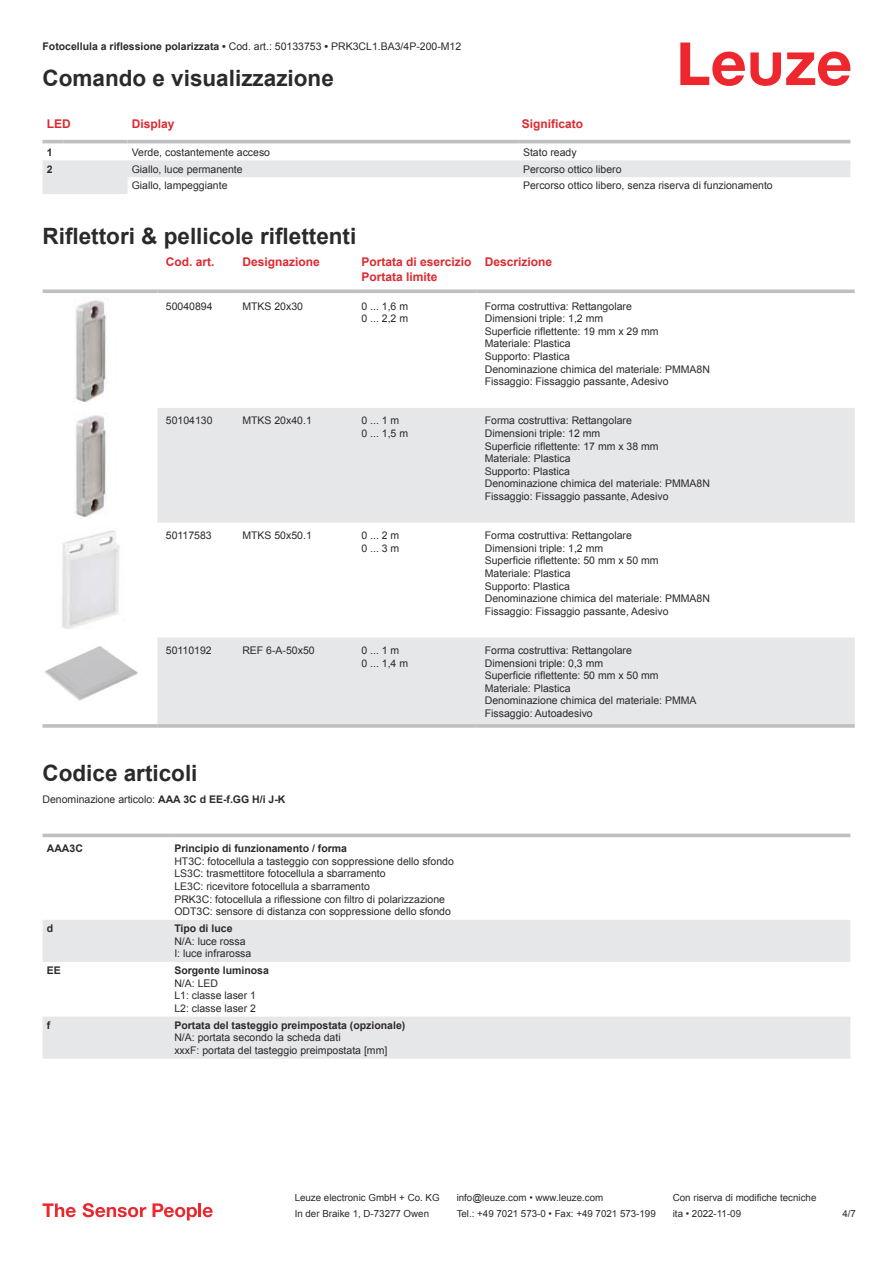
<style>
.page{position:relative;width:893px;height:1263px;background:#fff}
.page>*{position:absolute;margin:0;border:0;box-sizing:border-box;transform-origin:0 0}
.t1{font:700 22.5px "Arial";color:#2b292a}
.t2{font:700 12px/14.4px "Arial";color:#db2a30}
.t3{font:10.5px/12.6px "Arial";color:#2b292a}
.t4{font:700 10.5px "Arial";color:#2b292a}
.t5{font:9.75px "Arial";color:#2b292a}
.s1{font-weight:700}
</style>
<div class="page">
<svg style="left:680px;top:43px;width:170px;height:43px"></svg>
<svg style="left:43px;top:143px;width:807px;height:1px"></svg>
<svg style="left:43px;top:160px;width:807px;height:34px"></svg>
<hr style="left:43px;top:140px;width:21px;height:3px;background:#bdbfc1">
<hr style="left:64px;top:140px;width:64px;height:3px;background:#bdbfc1">
<hr style="left:128px;top:140px;width:391px;height:3px;background:#bdbfc1">
<hr style="left:519px;top:140px;width:331px;height:3px;background:#bdbfc1">
<svg style="left:157px;top:408px;width:698px;height:316px;fill:#e6e7e9"></svg>
<svg style="left:43px;top:289px;width:114px;height:4px"></svg>
<svg style="left:157px;top:289px;width:77px;height:4px"></svg>
<svg style="left:234px;top:289px;width:119px;height:4px"></svg>
<svg style="left:353px;top:289px;width:123px;height:4px"></svg>
<svg style="left:476px;top:289px;width:379px;height:4px;background:#c5c6c8"></svg>
<svg style="left:43px;top:724px;width:114px;height:4px"></svg>
<hr style="left:157px;top:724px;width:77px;height:4px;background:#bdbfc1">
<svg style="left:234px;top:724px;width:119px;height:4px"></svg>
<svg style="left:353px;top:724px;width:123px;height:4px"></svg>
<hr style="left:476px;top:724px;width:379px;height:4px;background:#bdbfc1">
<img style="left:75px;top:297px;width:31px;height:105px">
<img style="left:75px;top:412px;width:31px;height:105px">
<img style="left:62px;top:530px;width:58px;height:99px">
<img style="left:44px;top:646px;width:94px;height:55px">
<div style="left:43px;top:833px;width:807px;height:5px;background:#ececed"></div>
<svg style="left:43px;top:920px;width:807px;height:139px;fill:#e6e7e9"></svg>
<hr style="left:43px;top:834px;width:127px;height:3px;background:#bdbfc1">
<hr style="left:170px;top:834px;width:680px;height:3px;background:#bdbfc1">
<svg style="left:43px;top:1203px;width:33px;height:14px"></svg>
<svg style="left:83px;top:1203px;width:63px;height:14px"></svg>
<svg style="left:153px;top:1203px;width:44px;height:17px"></svg>
<hr style="left:198px;top:1203px;width:3px;height:14px;background:#ed272d">
<svg style="left:203px;top:1207px;width:10px;height:10px"></svg>
<p class="t3" style="left:43px;top:41px;width:420px"><span class="s1">Fotocellula a riflessione polarizzata •</span> Cod. art.: 50133753 <span class="s1">•</span> PRK3CL1.BA3/4P-200-M12</p>
<h1 class="t1" style="left:43px;top:70px;width:293px">Comando e visualizzazione</h1>
<p class="t2" style="left:47px;top:117px;width:25px">LED</p>
<p class="t2" style="left:132px;top:117px;width:44px">Display</p>
<p class="t2" style="left:522px;top:117px;width:63px">Significato</p>
<p class="t4" style="left:47px;top:148px;width:7px">1</p>
<p class="t3" style="left:132px;top:147px;width:140px">Verde, costantemente acceso</p>
<p class="t3" style="left:523px;top:147px;width:55px">Stato ready</p>
<p class="t4" style="left:47px;top:165px;width:7px">2</p>
<p class="t3" style="left:132px;top:163px;width:112px">Giallo, luce permanente</p>
<p class="t3" style="left:523px;top:163px;width:100px">Percorso ottico libero</p>
<p class="t3" style="left:132px;top:180px;width:97px">Giallo, lampeggiante</p>
<p class="t3" style="left:523px;top:180px;width:251px">Percorso ottico libero, senza riserva di funzionamento</p>
<h1 class="t1" style="left:43px;top:228px;width:315px">Riflettori &amp; pellicole riflettenti</h1>
<p class="t2" style="left:166px;top:256px;width:50px">Cod. art.</p>
<p class="t2" style="left:242px;top:256px;width:79px">Designazione</p>
<p class="t2" style="left:361px;top:256px;width:112px">Portata di esercizio<br>Portata limite</p>
<p class="t2" style="left:485px;top:256px;width:69px">Descrizione</p>
<p class="t3" style="left:166px;top:300px;width:48px">50040894</p>
<p class="t3" style="left:242px;top:300px;width:62px">MTKS 20x30</p>
<p class="t3" style="left:361px;top:300px;width:48px">0 ... 1,6 m<br>0 ... 2,2 m</p>
<p class="t3" style="left:485px;top:300px;width:227px">Forma costruttiva: Rettangolare<br>Dimensioni triple: 1,2 mm<br>Superficie riflettente: 19 mm x 29 mm<br>Materiale: Plastica<br>Supporto: Plastica<br>Denominazione chimica del materiale: PMMA8N<br>Fissaggio: Fissaggio passante, Adesivo</p>
<p class="t3" style="left:166px;top:415px;width:48px">50104130</p>
<p class="t3" style="left:242px;top:415px;width:71px">MTKS 20x40.1</p>
<p class="t3" style="left:361px;top:415px;width:48px">0 ... 1 m<br>0 ... 1,5 m</p>
<p class="t3" style="left:485px;top:415px;width:227px">Forma costruttiva: Rettangolare<br>Dimensioni triple: 12 mm<br>Superficie riflettente: 17 mm x 38 mm<br>Materiale: Plastica<br>Supporto: Plastica<br>Denominazione chimica del materiale: PMMA8N<br>Fissaggio: Fissaggio passante, Adesivo</p>
<p class="t3" style="left:166px;top:530px;width:47px">50117583</p>
<p class="t3" style="left:242px;top:530px;width:71px">MTKS 50x50.1</p>
<p class="t3" style="left:361px;top:530px;width:39px">0 ... 2 m<br>0 ... 3 m</p>
<p class="t3" style="left:485px;top:530px;width:227px">Forma costruttiva: Rettangolare<br>Dimensioni triple: 1,2 mm<br>Superficie riflettente: 50 mm x 50 mm<br>Materiale: Plastica<br>Supporto: Plastica<br>Denominazione chimica del materiale: PMMA8N<br>Fissaggio: Fissaggio passante, Adesivo</p>
<p class="t3" style="left:166px;top:645px;width:47px">50110192</p>
<p class="t3" style="left:242px;top:645px;width:74px">REF 6-A-50x50</p>
<p class="t3" style="left:361px;top:645px;width:48px">0 ... 1 m<br>0 ... 1,4 m</p>
<p class="t3" style="left:485px;top:645px;width:213px">Forma costruttiva: Rettangolare<br>Dimensioni triple: 0,3 mm<br>Superficie riflettente: 50 mm x 50 mm<br>Materiale: Plastica<br>Denominazione chimica del materiale: PMMA<br>Fissaggio: Autoadesivo</p>
<h1 class="t1" style="left:43px;top:764px;width:157px">Codice articoli</h1>
<p class="t3" style="left:43px;top:794px;width:244px">Denominazione articolo: <span class="s1">AAA 3C d EE-f.GG H/i J-K</span></p>
<p class="t4" style="left:47px;top:844px;width:38px">AAA3C</p>
<p class="t4" style="left:174px;top:844px;width:174px">Principio di funzionamento / forma</p>
<p class="t3" style="left:174px;top:856px;width:281px">HT3C: fotocellula a tasteggio con soppressione dello sfondo LS3C: trasmettitore fotocellula a sbarramento<br>LE3C: ricevitore fotocellula a sbarramento<br>PRK3C: fotocellula a riflessione con filtro di polarizzazione ODT3C: sensore di distanza con soppressione dello sfondo</p>
<p class="t4" style="left:47px;top:924px;width:8px">d</p>
<p class="t4" style="left:174px;top:924px;width:60px">Tipo di luce</p>
<p class="t3" style="left:174px;top:935px;width:79px">N/A: luce rossa<br>I: luce infrarossa</p>
<p class="t4" style="left:47px;top:966px;width:16px">EE</p>
<p class="t4" style="left:174px;top:966px;width:96px">Sorgente luminosa</p>
<p class="t3" style="left:174px;top:978px;width:83px">N/A: LED<br>L1: classe laser 1<br>L2: classe laser 2</p>
<p class="t4" style="left:47px;top:1021px;width:5px">f</p>
<p class="t4" style="left:174px;top:1021px;width:233px">Portata del tasteggio preimpostata (opzionale)</p>
<p class="t3" style="left:174px;top:1032px;width:215px">N/A: portata secondo la scheda dati<br>xxxF: portata del tasteggio preimpostata [mm]</p>
<p class="t5" style="left:295px;top:1194px;width:146px">Leuze electronic GmbH + Co. KG</p>
<p class="t5" style="left:457px;top:1194px;width:148px">info@leuze.com • www.leuze.com</p>
<p class="t5" style="left:673px;top:1194px;width:145px">Con riserva di modifiche tecniche</p>
<p class="t5" style="left:295px;top:1210px;width:136px">In der Braike 1, D-73277 Owen</p>
<p class="t5" style="left:457px;top:1210px;width:201px">Tel.: +49 7021 573-0 • Fax: +49 7021 573-199</p>
<p class="t5" style="left:673px;top:1210px;width:70px">ita • 2022-11-09</p>
<p class="t5" style="left:842px;top:1210px;width:15px">4 /7</p>
</div>
